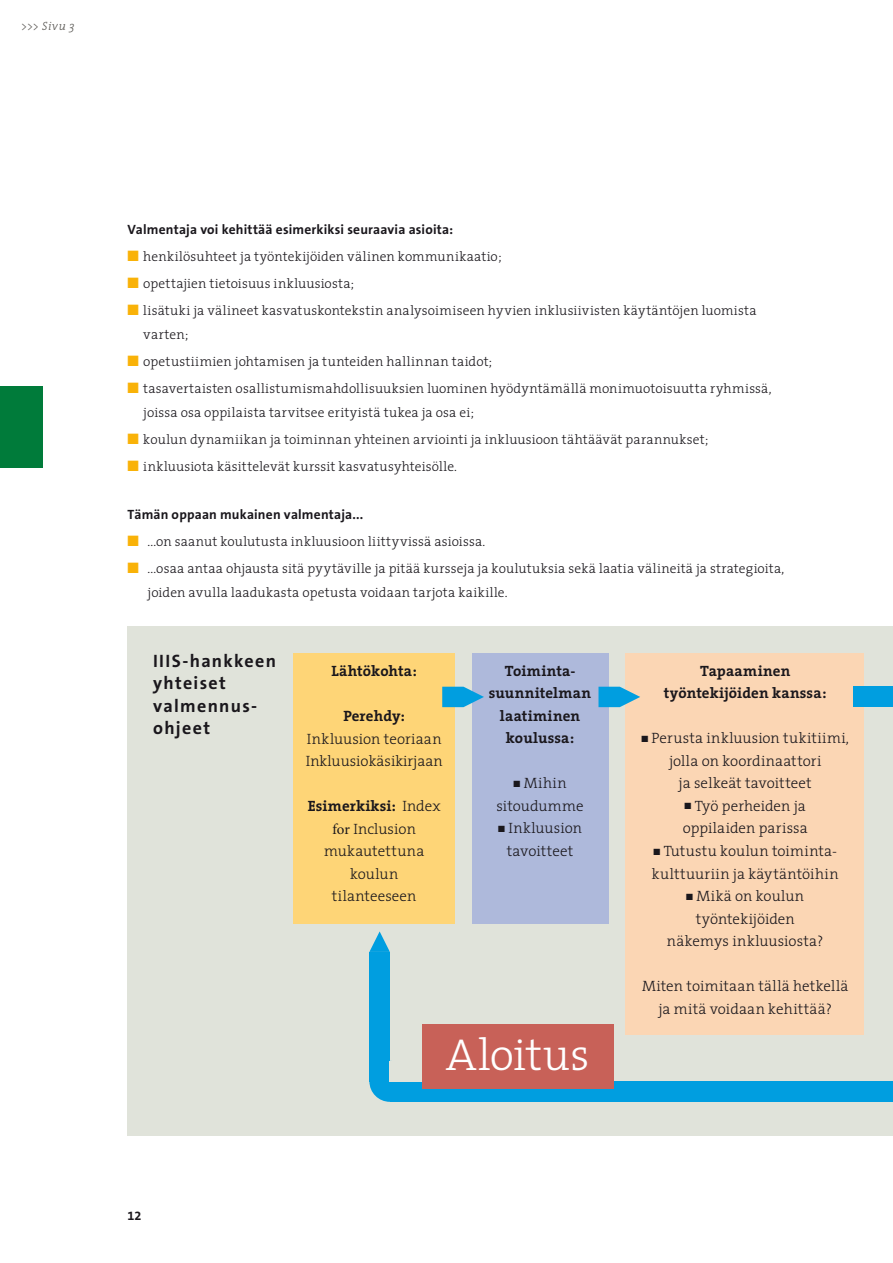
<style>
.page{position:relative;width:893px;height:1263px;background:#fff}
.page>*{position:absolute;margin:0;border:0;box-sizing:border-box;transform-origin:0 0}
.t1{font:300 45px "The Serif";letter-spacing:-.005em;color:#fff}
.t2{font:700 18px/22.5px "The Sans B7";letter-spacing:.075em;color:#1a171c}
.t3{font:300 15px/22.5px "The Serif";letter-spacing:.005em;color:#1a171c;text-align:center}
.t4{font:700 15px/22.5px "The Serif";letter-spacing:.01em;color:#1a171c;text-align:center}
.t5{font:300 13.5px/24px "The Serif";letter-spacing:.015em;color:#1a171c}
.t6{font:700 13.5px "The Sans B7";letter-spacing:.01em;color:#1a171c}
.t7{font:700 12.75px "The Sans B7";color:#1a171c}
.t8{font:italic 300 12px "The Serif";color:#585652}
.s1{color:#f9b208}
.s2{font-weight:700}
.s3{font-family:"Minion Pro";font-weight:400}
</style>
<div class="page">
<div style="left:128px;top:626px;width:765px;height:510px;background:#e0e3da"></div>
<div style="left:0;top:386px;width:43px;height:81px;background:#007b3a"></div>
<div style="left:293px;top:653px;width:162px;height:270px;background:#fed577"></div>
<div style="left:472px;top:653px;width:136px;height:270px;background:#aeb9db"></div>
<div style="left:625px;top:653px;width:238px;height:381px;background:#fbd6b4"></div>
<svg style="left:442px;top:687px;width:42px;height:20px"></svg>
<svg style="left:598px;top:687px;width:42px;height:20px"></svg>
<div style="left:407px;top:1081px;width:486px;height:21px;background:#009ee0"></div>
<svg style="left:369px;top:931px;width:21px;height:21px"></svg>
<div style="left:390px;top:1081px;width:55px;height:21px;background:#009ee0"></div>
<div style="left:369px;top:952px;width:21px;height:129px;background:#009ee0"></div>
<div style="left:369px;top:1061px;width:41px;height:41px;background:#009ee0;border-radius:50%"></div>
<div style="left:390px;top:1061px;width:47px;height:20px;background:#e0e3da"></div>
<div style="left:422px;top:1025px;width:191px;height:64px;background:#c86158"></div>
<div style="left:854px;top:687px;width:39px;height:20px;background:#009ee0"></div>
<p class="t8" style="left:21px;top:16px;width:55px">&gt;&gt;&gt; Sivu 3</p>
<p class="t6" style="left:128px;top:223px;width:327px">Valmentaja voi kehittää esimerkiksi seuraavia asioita:</p>
<p class="t5" style="left:128px;top:244px;width:376px"><span class="s1">■</span> henkilösuhteet ja työntekijöiden välinen kommunikaatio;</p>
<p class="t5" style="left:128px;top:271px;width:228px"><span class="s1">■</span> opettajien tietoisuus inkluusiosta;</p>
<p class="t5" style="left:143px;top:298px;width:615px;text-indent:-16px"><span class="s1">■</span> lisätuki ja välineet kasvatuskontekstin analysoimiseen hyvien inklusiivisten käytäntöjen luomista varten;</p>
<p class="t5" style="left:128px;top:349px;width:366px"><span class="s1">■</span> opetustiimien johtamisen ja tunteiden hallinnan taidot;</p>
<p class="t5" style="left:143px;top:376px;width:630px;text-indent:-16px"><span class="s1">■</span> tasavertaisten osallistumismahdollisuuksien luominen hyödyntämällä monimuotoisuutta ryhmissä, joissa osa oppilaista tarvitsee erityistä tukea ja osa ei;</p>
<p class="t5" style="left:128px;top:427px;width:582px"><span class="s1">■</span> koulun dynamiikan ja toiminnan yhteinen arviointi ja inkluusioon tähtäävät parannukset;</p>
<p class="t5" style="left:128px;top:454px;width:331px"><span class="s1">■</span> inkluusiota käsittelevät kurssit kasvatusyhteisölle.</p>
<p class="t6" style="left:128px;top:508px;width:237px">Tämän oppaan mukainen valmentaja...</p>
<p class="t5" style="left:128px;top:529px;width:359px"><span class="s1">■</span> ...on saanut koulutusta inkluusioon liittyvissä asioissa.</p>
<p class="t5" style="left:148px;top:556px;width:638px;text-indent:-20px"><span class="s1">■</span> ...osaa antaa ohjausta sitä pyytäville ja pitää kursseja ja koulutuksia sekä laatia välineitä ja strategioita, joiden avulla laadukasta opetusta voidaan tarjota kaikille.</p>
<h2 class="t2" style="left:153px;top:650px;width:125px">IIIS-hankkeen yhteiset valmennus&shy;ohjeet</h2>
<p class="t4" style="left:331px;top:659px;width:87px">Lähtökohta:</p>
<p class="t4" style="left:343px;top:704px;width:63px">Perehdy:</p>
<p class="t3" style="left:306px;top:727px;width:138px;text-align:left">Inkluusion teoriaan<br>Inkluusiokäsikirjaan</p>
<p class="t3" style="left:308px;top:794px;width:134px"><span class="s2">Esimerkiksi:</span> Index <span class="s3">for</span> Inclusion mukautettuna koulun tilanteeseen</p>
<p class="t4" style="left:489px;top:659px;width:104px">Toiminta&shy;suunnitelman laatiminen koulussa:</p>
<p class="t3" style="left:496px;top:772px;width:89px">■ Mihin sitoudumme</p>
<p class="t3" style="left:498px;top:817px;width:85px">■ Inkluusion tavoitteet</p>
<h1 class="t1" style="left:446px;top:1017px;width:145px">Aloitus</h1>
<p class="t4" style="left:664px;top:659px;width:164px">Tapaaminen työntekijöiden kanssa:</p>
<p class="t3" style="left:641px;top:727px;width:209px">■ Perusta inkluusion tukitiimi, jolla on koordinaattori<br>ja selkeät tavoitteet</p>
<p class="t3" style="left:683px;top:794px;width:127px;text-align:left">■ Työ perheiden ja oppilaiden parissa</p>
<p class="t3" style="left:652px;top:839px;width:188px;text-align:left">■ Tutustu koulun toiminta&shy;kulttuuriin ja käytäntöihin</p>
<p class="t3" style="left:667px;top:884px;width:158px">■ Mikä on koulun työntekijöiden näkemys inkluusiosta?</p>
<p class="t3" style="left:642px;top:974px;width:208px">Miten toimitaan tällä hetkellä ja mitä voidaan kehittää?</p>
<p class="t7" style="left:128px;top:1209px;width:16px">12</p>
</div>
